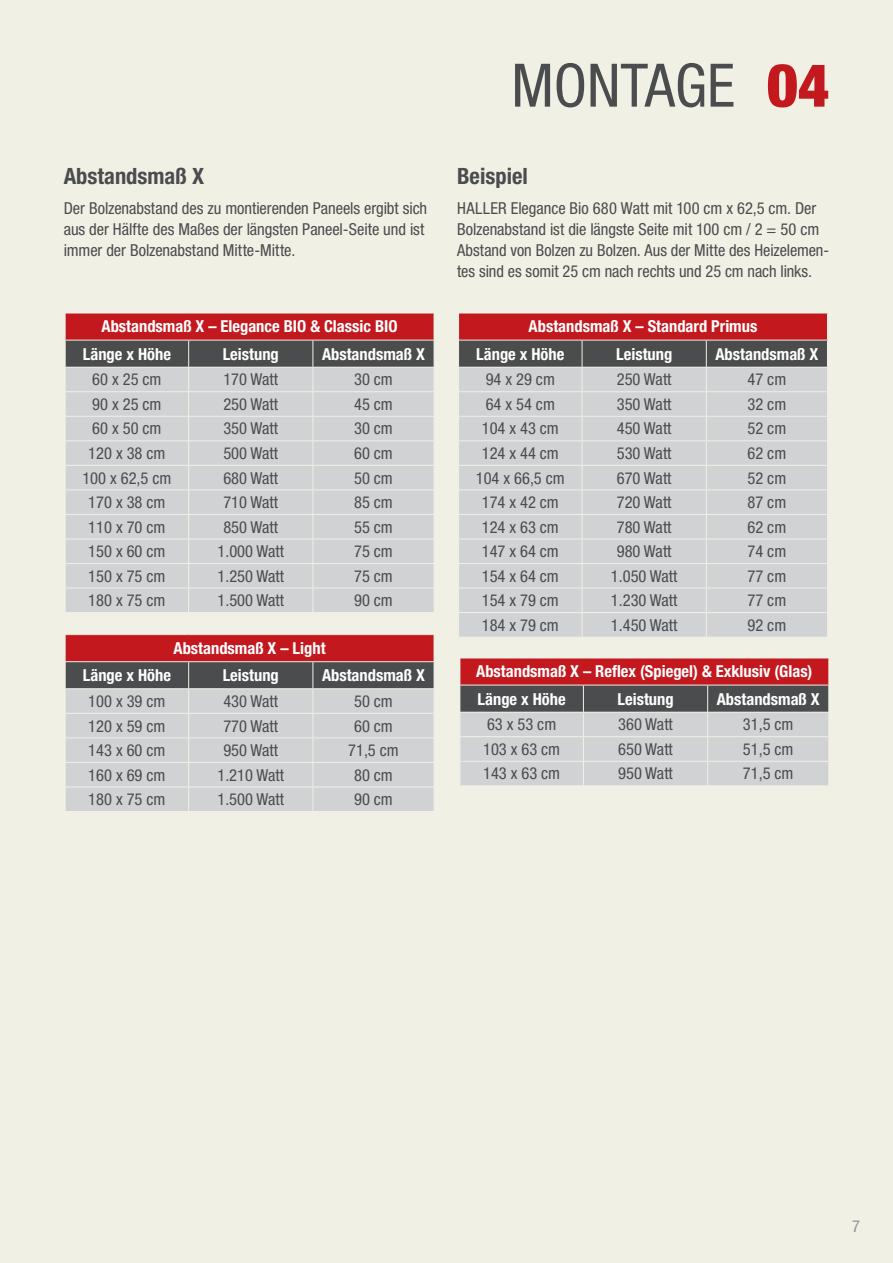
<style>
.page{position:relative;width:893px;height:1263px;background:#f0f0e5}
.page>*{position:absolute;margin:0;border:0;box-sizing:border-box;transform-origin:0 0}
.t1{font:condensed 60px "Helvetica Neue LT Std";color:#4b4c4d}
.t2{font:700 condensed 22.5px "Helvetica Neue LT Std";color:#4b4c4d}
.t3{font:condensed 16.5px/21px "Helvetica Neue LT Std";color:#4b4c4d}
.t4{font:700 condensed 16.5px/27.2px "Helvetica Neue LT Std";color:#fff}
.t5{font:condensed 16.5px "Helvetica Neue LT Std";color:#939598}
.s1{font-weight:900;color:#c2181e}
</style>
<div class="page">
<svg style="left:65px;top:313px;width:369px;height:299px;background:#c5b8b9"></svg>
<svg style="left:458px;top:313px;width:370px;height:324px;background:#c6b9bb"></svg>
<svg style="left:65px;top:635px;width:369px;height:176px;background:#bca4a6"></svg>
<svg style="left:460px;top:658px;width:369px;height:127px;background:#b39193"></svg>
<h2 class="t2" style="left:64px;top:162px;width:142px">Abstandsmaß X</h2>
<p class="t3" style="left:64px;top:197px;width:365px">Der Bolzenabstand des zu montierenden Paneels ergibt sich aus der Hälfte des Maßes der längsten Paneel-Seite und ist immer der Bolzenabstand Mitte-Mitte.</p>
<p class="t4" style="left:83px;top:313px;width:316px;text-indent:19px">Abstandsmaß X – Elegance BIO &amp; Classic BIO<br>Länge x Höhe</p>
<p class="t4" style="left:223px;top:340px;width:58px">Leistung</p>
<p class="t4" style="left:322px;top:340px;width:104px">Abstandsmaß X</p>
<p class="t3" style="left:92px;top:369px;width:71px">60 x 25 cm</p>
<p class="t3" style="left:223px;top:369px;width:56px">170 Watt</p>
<p class="t3" style="left:354px;top:369px;width:40px">30 cm</p>
<p class="t3" style="left:92px;top:393px;width:71px">90 x 25 cm</p>
<p class="t3" style="left:223px;top:393px;width:56px">250 Watt</p>
<p class="t3" style="left:354px;top:393px;width:40px">45 cm</p>
<p class="t3" style="left:92px;top:418px;width:71px">60 x 50 cm</p>
<p class="t3" style="left:223px;top:418px;width:56px">350 Watt</p>
<p class="t3" style="left:354px;top:418px;width:40px">30 cm</p>
<p class="t3" style="left:88px;top:442px;width:79px">120 x 38 cm</p>
<p class="t3" style="left:223px;top:442px;width:56px">500 Watt</p>
<p class="t3" style="left:354px;top:442px;width:40px">60 cm</p>
<p class="t3" style="left:82px;top:467px;width:91px">100 x 62,5 cm</p>
<p class="t3" style="left:223px;top:467px;width:56px">680 Watt</p>
<p class="t3" style="left:354px;top:467px;width:40px">50 cm</p>
<p class="t3" style="left:88px;top:492px;width:79px">170 x 38 cm</p>
<p class="t3" style="left:223px;top:492px;width:56px">710 Watt</p>
<p class="t3" style="left:354px;top:492px;width:40px">85 cm</p>
<p class="t3" style="left:88px;top:516px;width:79px">110 x 70 cm</p>
<p class="t3" style="left:223px;top:516px;width:56px">850 Watt</p>
<p class="t3" style="left:354px;top:516px;width:40px">55 cm</p>
<p class="t3" style="left:88px;top:541px;width:79px">150 x 60 cm</p>
<p class="t3" style="left:217px;top:541px;width:68px">1.000 Watt</p>
<p class="t3" style="left:354px;top:541px;width:40px">75 cm</p>
<p class="t3" style="left:88px;top:565px;width:79px">150 x 75 cm</p>
<p class="t3" style="left:217px;top:565px;width:68px">1.250 Watt</p>
<p class="t3" style="left:354px;top:565px;width:40px">75 cm</p>
<p class="t3" style="left:88px;top:590px;width:79px">180 x 75 cm</p>
<p class="t3" style="left:217px;top:590px;width:68px">1.500 Watt</p>
<p class="t3" style="left:354px;top:590px;width:40px">90 cm</p>
<p class="t4" style="left:174px;top:634px;width:154px">Abstandsmaß X – Light</p>
<p class="t4" style="left:83px;top:661px;width:90px">Länge x Höhe</p>
<p class="t4" style="left:223px;top:661px;width:58px">Leistung</p>
<p class="t4" style="left:322px;top:661px;width:104px">Abstandsmaß X</p>
<p class="t3" style="left:88px;top:690px;width:79px">100 x 39 cm</p>
<p class="t3" style="left:223px;top:690px;width:56px">430 Watt</p>
<p class="t3" style="left:354px;top:690px;width:40px">50 cm</p>
<p class="t3" style="left:88px;top:715px;width:79px">120 x 59 cm</p>
<p class="t3" style="left:223px;top:715px;width:56px">770 Watt</p>
<p class="t3" style="left:354px;top:715px;width:40px">60 cm</p>
<p class="t3" style="left:88px;top:740px;width:79px">143 x 60 cm</p>
<p class="t3" style="left:223px;top:740px;width:56px">950 Watt</p>
<p class="t3" style="left:348px;top:740px;width:52px">71,5 cm</p>
<p class="t3" style="left:88px;top:764px;width:79px">160 x 69 cm</p>
<p class="t3" style="left:217px;top:764px;width:68px">1.210 Watt</p>
<p class="t3" style="left:354px;top:764px;width:40px">80 cm</p>
<p class="t3" style="left:88px;top:789px;width:79px">180 x 75 cm</p>
<p class="t3" style="left:217px;top:789px;width:68px">1.500 Watt</p>
<p class="t3" style="left:354px;top:789px;width:40px">90 cm</p>
<h1 class="t1" style="left:511px;top:51px;width:319px">MONTAGE <span class="s1">04</span></h1>
<h2 class="t2" style="left:457px;top:162px;width:72px">Beispiel</h2>
<p class="t3" style="left:457px;top:197px;width:374px">HALLER Elegance Bio 680 Watt mit 100 cm x 62,5 cm. Der Bolzenabstand ist die längste Seite mit 100 cm / 2 = 50 cm Abstand von Bolzen zu Bolzen. Aus der Mitte des Heizelemen&shy;tes sind es somit 25 cm nach rechts und 25 cm nach links.</p>
<p class="t4" style="left:476px;top:313px;width:283px;text-indent:52px">Abstandsmaß X – Standard Primus<br>Länge x Höhe</p>
<p class="t4" style="left:616px;top:340px;width:58px">Leistung</p>
<p class="t4" style="left:715px;top:340px;width:104px">Abstandsmaß X</p>
<p class="t3" style="left:486px;top:369px;width:71px">94 x 29 cm</p>
<p class="t3" style="left:617px;top:369px;width:56px">250 Watt</p>
<p class="t3" style="left:747px;top:369px;width:40px">47 cm</p>
<p class="t3" style="left:486px;top:393px;width:71px">64 x 54 cm</p>
<p class="t3" style="left:617px;top:393px;width:56px">350 Watt</p>
<p class="t3" style="left:747px;top:393px;width:40px">32 cm</p>
<p class="t3" style="left:482px;top:418px;width:79px">104 x 43 cm</p>
<p class="t3" style="left:617px;top:418px;width:56px">450 Watt</p>
<p class="t3" style="left:747px;top:418px;width:40px">52 cm</p>
<p class="t3" style="left:482px;top:442px;width:79px">124 x 44 cm</p>
<p class="t3" style="left:617px;top:442px;width:56px">530 Watt</p>
<p class="t3" style="left:747px;top:442px;width:40px">62 cm</p>
<p class="t3" style="left:476px;top:467px;width:91px">104 x 66,5 cm</p>
<p class="t3" style="left:617px;top:467px;width:56px">670 Watt</p>
<p class="t3" style="left:747px;top:467px;width:40px">52 cm</p>
<p class="t3" style="left:482px;top:492px;width:79px">174 x 42 cm</p>
<p class="t3" style="left:617px;top:492px;width:56px">720 Watt</p>
<p class="t3" style="left:747px;top:492px;width:40px">87 cm</p>
<p class="t3" style="left:482px;top:516px;width:79px">124 x 63 cm</p>
<p class="t3" style="left:617px;top:516px;width:56px">780 Watt</p>
<p class="t3" style="left:747px;top:516px;width:40px">62 cm</p>
<p class="t3" style="left:482px;top:541px;width:79px">147 x 64 cm</p>
<p class="t3" style="left:617px;top:541px;width:56px">980 Watt</p>
<p class="t3" style="left:747px;top:541px;width:40px">74 cm</p>
<p class="t3" style="left:482px;top:565px;width:79px">154 x 64 cm</p>
<p class="t3" style="left:611px;top:565px;width:68px">1.050 Watt</p>
<p class="t3" style="left:747px;top:565px;width:40px">77 cm</p>
<p class="t3" style="left:482px;top:590px;width:79px">154 x 79 cm</p>
<p class="t3" style="left:611px;top:590px;width:68px">1.230 Watt</p>
<p class="t3" style="left:747px;top:590px;width:40px">77 cm</p>
<p class="t3" style="left:482px;top:614px;width:79px">184 x 79 cm</p>
<p class="t3" style="left:611px;top:614px;width:68px">1.450 Watt</p>
<p class="t3" style="left:747px;top:614px;width:40px">92 cm</p>
<p class="t4" style="left:476px;top:658px;width:338px">Abstandsmaß X – Reflex (Spiegel) &amp; Exklusiv (Glas)<br>Länge x Höhe</p>
<p class="t4" style="left:617px;top:685px;width:58px">Leistung</p>
<p class="t4" style="left:717px;top:685px;width:104px">Abstandsmaß X</p>
<p class="t3" style="left:487px;top:714px;width:71px">63 x 53 cm</p>
<p class="t3" style="left:618px;top:714px;width:56px">360 Watt</p>
<p class="t3" style="left:743px;top:714px;width:52px">31,5 cm</p>
<p class="t3" style="left:483px;top:738px;width:79px">103 x 63 cm</p>
<p class="t3" style="left:618px;top:738px;width:56px">650 Watt</p>
<p class="t3" style="left:743px;top:738px;width:52px">51,5 cm</p>
<p class="t3" style="left:483px;top:763px;width:79px">143 x 63 cm</p>
<p class="t3" style="left:618px;top:763px;width:56px">950 Watt</p>
<p class="t3" style="left:743px;top:763px;width:52px">71,5 cm</p>
<p class="t5" style="left:852px;top:1217px;width:9px">7</p>
</div>
